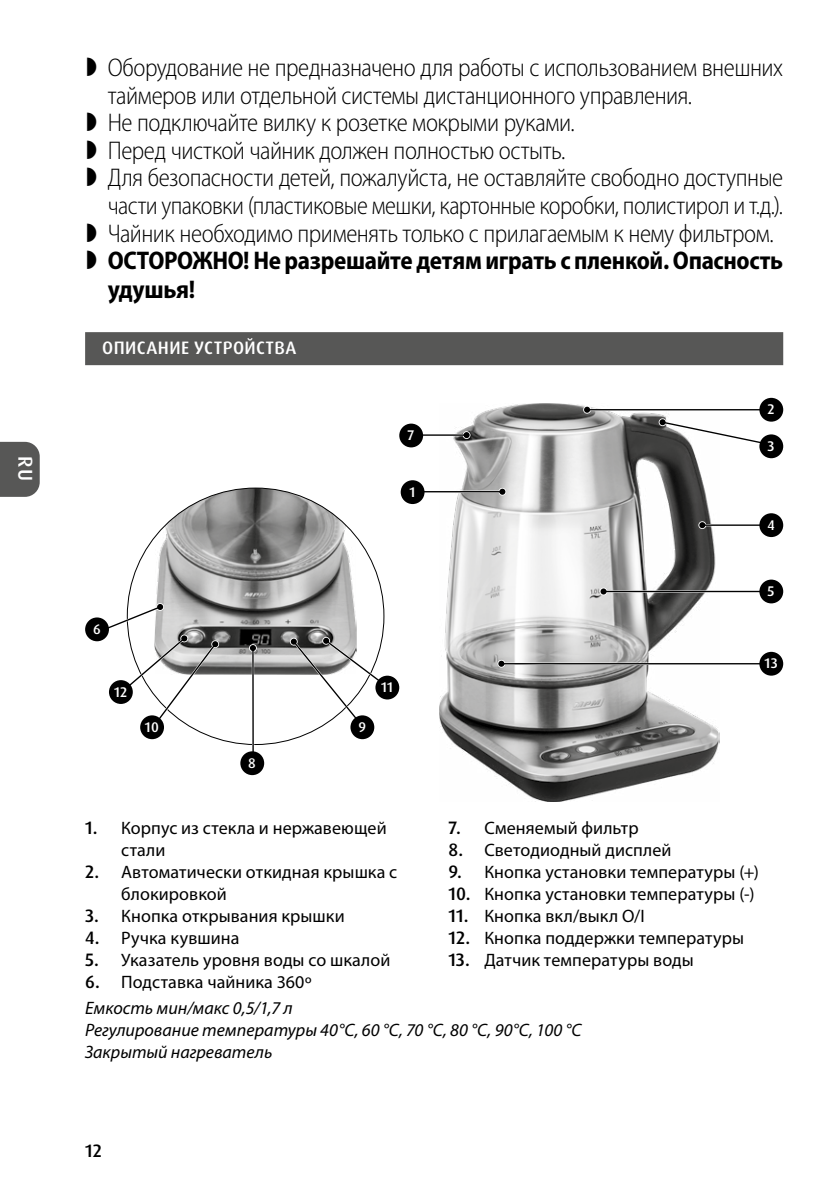
<style>
.page{position:relative;width:840px;height:1191px;background:#fff}
.page>*{position:absolute;margin:0;border:0;box-sizing:border-box;transform-origin:0 0}
.t1{font:300 semi-condensed 25.6px/27.6px "Myriad Pro";letter-spacing:-.02em;color:#000}
.t2{font:700 semi-condensed 25.6px/29px "Myriad Pro";letter-spacing:-.015em;color:#000}
.t3{font:500 20px "Dax Pro";color:#fff}
.t4{font:18px/22px "Myriad Pro";letter-spacing:.005em;color:#000}
.t5{font:italic 18px/22px "Myriad Pro";color:#000}
.t6{font:500 18px "Dax Pro";letter-spacing:.025em;color:#fff}
.t7{font:500 18px "Dax Pro";color:#000}
.t8{font:500 14px "Dax Pro";letter-spacing:.015em;color:#fff}
.s1{font-family:"Dax Pro";font-weight:500}
</style>
<div class="page">
<svg style="left:0;top:442px;width:40px;height:55px;background:#5f5f5e"></svg>
<div style="left:85px;top:332px;width:697px;height:33px;background:#575756"></div>
<img style="left:154px;top:488px;width:202px;height:187px">
<svg style="left:103px;top:604px;width:115px;height:126px"></svg>
<svg style="left:290px;top:637px;width:101px;height:93px"></svg>
<svg style="left:249px;top:644px;width:8px;height:8px"></svg>
<hr style="left:252px;top:648px;width:2px;height:115px;background:#000">
<svg style="left:250px;top:645px;width:6px;height:6px"></svg>
<div style="left:85px;top:617px;width:24px;height:24px;background:#000;border-radius:50%"></div>
<div style="left:109px;top:680px;width:24px;height:24px;background:#000;border-radius:50%"></div>
<div style="left:140px;top:715px;width:24px;height:24px;background:#000;border-radius:50%"></div>
<div style="left:350px;top:715px;width:24px;height:24px;background:#000;border-radius:50%"></div>
<div style="left:375px;top:675px;width:24px;height:24px;background:#000;border-radius:50%"></div>
<div style="left:240px;top:751px;width:24px;height:24px;background:#000;border-radius:50%"></div>
<img style="left:439px;top:403px;width:280px;height:398px">
<svg style="left:659px;top:419px;width:121px;height:30px"></svg>
<hr style="left:586px;top:408px;width:192px;height:3px;background:#fff">
<hr style="left:586px;top:409px;width:192px;height:1px;background:#000">
<svg style="left:583px;top:407px;width:6px;height:6px"></svg>
<hr style="left:702px;top:524px;width:76px;height:2px;background:#000">
<svg style="left:698px;top:522px;width:7px;height:6px"></svg>
<hr style="left:603px;top:590px;width:175px;height:2px;background:#fff">
<svg style="left:599px;top:587px;width:8px;height:8px"></svg>
<hr style="left:603px;top:591px;width:175px;height:1px;background:#000">
<svg style="left:600px;top:588px;width:6px;height:6px"></svg>
<hr style="left:501px;top:662px;width:277px;height:3px;background:#fff">
<hr style="left:501px;top:663px;width:277px;height:1px;background:#000">
<div style="left:498px;top:660px;width:6px;height:7px;background:#000;border-radius:50%"></div>
<svg style="left:462px;top:431px;width:8px;height:8px"></svg>
<hr style="left:419px;top:434px;width:47px;height:2px;background:#000">
<svg style="left:463px;top:432px;width:6px;height:6px"></svg>
<hr style="left:421px;top:490px;width:81px;height:3px;background:#fff">
<hr style="left:421px;top:491px;width:81px;height:1px;background:#000">
<svg style="left:499px;top:489px;width:6px;height:6px"></svg>
<div style="left:399px;top:423px;width:24px;height:24px;background:#000;border-radius:50%"></div>
<div style="left:400px;top:480px;width:24px;height:24px;background:#000;border-radius:50%"></div>
<div style="left:759px;top:434px;width:23px;height:24px;background:#000;border-radius:50%"></div>
<div style="left:759px;top:398px;width:23px;height:24px;background:#000;border-radius:50%"></div>
<div style="left:759px;top:513px;width:23px;height:24px;background:#000;border-radius:50%"></div>
<div style="left:759px;top:579px;width:23px;height:24px;background:#000;border-radius:50%"></div>
<div style="left:759px;top:652px;width:23px;height:23px;background:#000;border-radius:50%"></div>
<p class="t3" style="left:38px;top:456px;width:27px;rotate:90deg">RU</p>
<p class="t1" style="left:108px;top:54px;width:676px">Оборудование не предназначено для работы с использованием внешних таймеров или отдельной системы дистанционного управления.<br>Не подключайте вилку к розетке мокрыми руками.<br>Перед чисткой чайник должен полностью остыть.<br>Для безопасности детей, пожалуйста, не оставляйте свободно доступные части упаковки (пластиковые мешки, картонные коробки, полистирол и т.д.).<br>Чайник необходимо применять только с прилагаемым к нему фильтром.</p>
<p class="t2" style="left:108px;top:246px;width:676px">ОСТОРОЖНО! Не разрешайте детям играть с пленкой. Опасность удушья!</p>
<p class="t6" style="left:102px;top:336px;width:195px">ОПИСАНИЕ УСТРОЙСТВА</p>
<p class="t8" style="left:407px;top:426px;width:8px">7</p>
<p class="t8" style="left:409px;top:483px;width:7px">1</p>
<p class="t8" style="left:93px;top:620px;width:9px">6</p>
<p class="t8" style="left:114px;top:682px;width:15px">12</p>
<p class="t8" style="left:145px;top:718px;width:15px">10</p>
<p class="t8" style="left:358px;top:718px;width:9px">9</p>
<p class="t8" style="left:248px;top:754px;width:9px">8</p>
<p class="t8" style="left:381px;top:678px;width:13px">11</p>
<p class="t8" style="left:767px;top:400px;width:9px">2</p>
<p class="t8" style="left:767px;top:437px;width:8px">3</p>
<p class="t8" style="left:767px;top:516px;width:9px">4</p>
<p class="t8" style="left:767px;top:582px;width:8px">5</p>
<p class="t8" style="left:764px;top:654px;width:15px">13</p>
<p class="t4" style="left:448px;top:817px;width:192px"><span class="s1">7.</span> Сменяемый фильтр</p>
<p class="t4" style="left:448px;top:839px;width:224px"><span class="s1">8.</span> Cветодиодный дисплей</p>
<p class="t4" style="left:448px;top:861px;width:312px"><span class="s1">9.</span> Кнопка установки температуры (+)</p>
<p class="t4" style="left:448px;top:883px;width:307px"><span class="s1">10.</span> Кнопка установки температуры (-)</p>
<p class="t4" style="left:448px;top:905px;width:198px"><span class="s1">11.</span> Кнопка вкл/выкл O/I</p>
<p class="t4" style="left:448px;top:927px;width:297px"><span class="s1">12.</span> Кнопка поддержки температуры</p>
<p class="t4" style="left:448px;top:949px;width:247px"><span class="s1">13.</span> Датчик температуры воды</p>
<p class="t5" style="left:85px;top:997px;width:497px">Емкость мин/макс 0,5/1,7 л<br>Регулирование температуры 40°C, 60 °C, 70 °C, 80 °C, 90°C, 100 °C<br>Закрытый нагреватель</p>
<p class="t4" style="left:121px;top:817px;width:267px;text-indent:-36px"><span class="s1">1.</span> Корпус из стекла и нержавеющей стали</p>
<p class="t4" style="left:121px;top:861px;width:277px;text-indent:-36px"><span class="s1">2.</span> Автоматически откидная крышка с блокировкой</p>
<p class="t4" style="left:85px;top:905px;width:261px"><span class="s1">3.</span> Кнопка открывания крышки</p>
<p class="t4" style="left:85px;top:927px;width:156px"><span class="s1">4.</span> Ручка кувшина</p>
<p class="t4" style="left:85px;top:949px;width:306px"><span class="s1">5.</span> Указатель уровня воды со шкалой</p>
<p class="t4" style="left:85px;top:971px;width:228px"><span class="s1">6.</span> Подставка чайника 360º</p>
<p class="t7" style="left:85px;top:1139px;width:18px">12</p>
</div>
